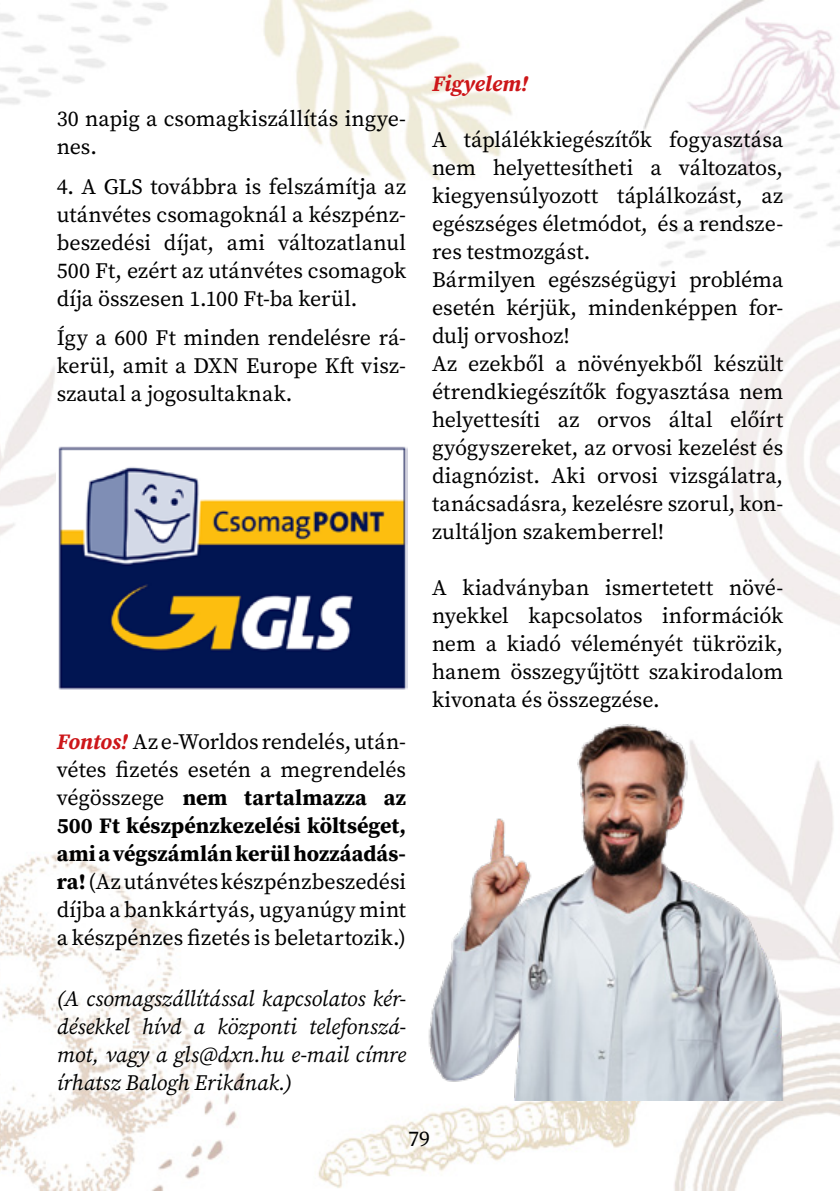
<style>
.page{position:relative;width:840px;height:1191px;background:#fff}
.page>*{position:absolute;margin:0;border:0;box-sizing:border-box;transform-origin:0 0}
.t1{font:22px/28px "Source Serif Pro";color:#000;text-align:justify}
.t2{font:italic 22px/28px "Source Serif Pro";letter-spacing:-.005em;color:#000;text-align:justify}
.t3{font:italic 700 22px "Source Serif Pro";color:#cd1619}
.s1{font-weight:700;font-style:italic;color:#cd1619}
.s2{font-weight:700}
</style>
<div class="page">
<img style="left:0;top:0;width:839px;height:1190px">
<img style="left:423px;top:716px;width:369px;height:384px">
<img style="left:57px;top:444px;width:351px;height:246px">
<p class="t1" style="left:57px;top:105px;width:350px">30 napig a csomagkiszállítás ingye&shy;nes.</p>
<p class="t1" style="left:57px;top:172px;width:350px">4. A GLS továbbra is felszámítja az utánvétes csomagoknál a készpénz&shy;beszedési díjat, ami változatlanul 500 Ft, ezért az utánvétes csomagok díja összesen 1.100 Ft-ba kerül.</p>
<p class="t1" style="left:57px;top:324px;width:350px">Így a 600 Ft minden rendelésre rá&shy;kerül, amit a DXN Europe Kft vis - szautal a jogosultaknak.</p>
<p class="t1" style="left:57px;top:727px;width:350px"><span class="s1">Fontos!</span> Az e-Worldos rendelés, után&shy;vétes fizetés esetén a megrendelés végösszege <span class="s2">nem tartalmazza az 500 Ft készpénzkezelési költséget, ami a végszámlán kerül hozzáadás&shy;ra!</span> (Az utánvétes készpénzbeszedési díjba a bankkártyás, ugyanúgy mint a készpénzes fizetés is beletartozik.)</p>
<p class="t2" style="left:57px;top:984px;width:350px">(A csomagszállítással kapcsolatos kér&shy;désekkel hívd a központi telefonszá&shy;mot, vagy a gls@dxn.hu e-mail címre írhatsz Balogh Erikának.)</p>
<p class="t3" style="left:432px;top:68px;width:97px">Figyelem!</p>
<p class="t1" style="left:432px;top:126px;width:352px;text-align:left">A táplálékkiegészítők fogyasztása nem helyettesítheti a változatos, kiegyensúlyozott táplálkozást, az egészséges életmódot, és a rendsze&shy;res testmozgást.<br>Bármilyen egészségügyi probléma esetén kérjük, mindenképpen for&shy;dulj orvoshoz!<br>Az ezekből a növényekből készült étrendkiegészítők fogyasztása nem helyettesíti az orvos által előírt gyógyszereket, az orvosi kezelést és diagnózist. Aki orvosi vizsgálatra, tanácsadásra, kezelésre szorul, kon&shy;zultáljon szakemberrel!</p>
<p class="t1" style="left:432px;top:574px;width:352px">A kiadványban ismertetett növé&shy;nyekkel kapcsolatos információk nem a kiadó véleményét tükrözik, hanem összegyűjtött szakirodalom kivonata és összegzése.</p>
<p class="t1" style="left:408px;top:1124px;width:23px">79</p>
</div>
